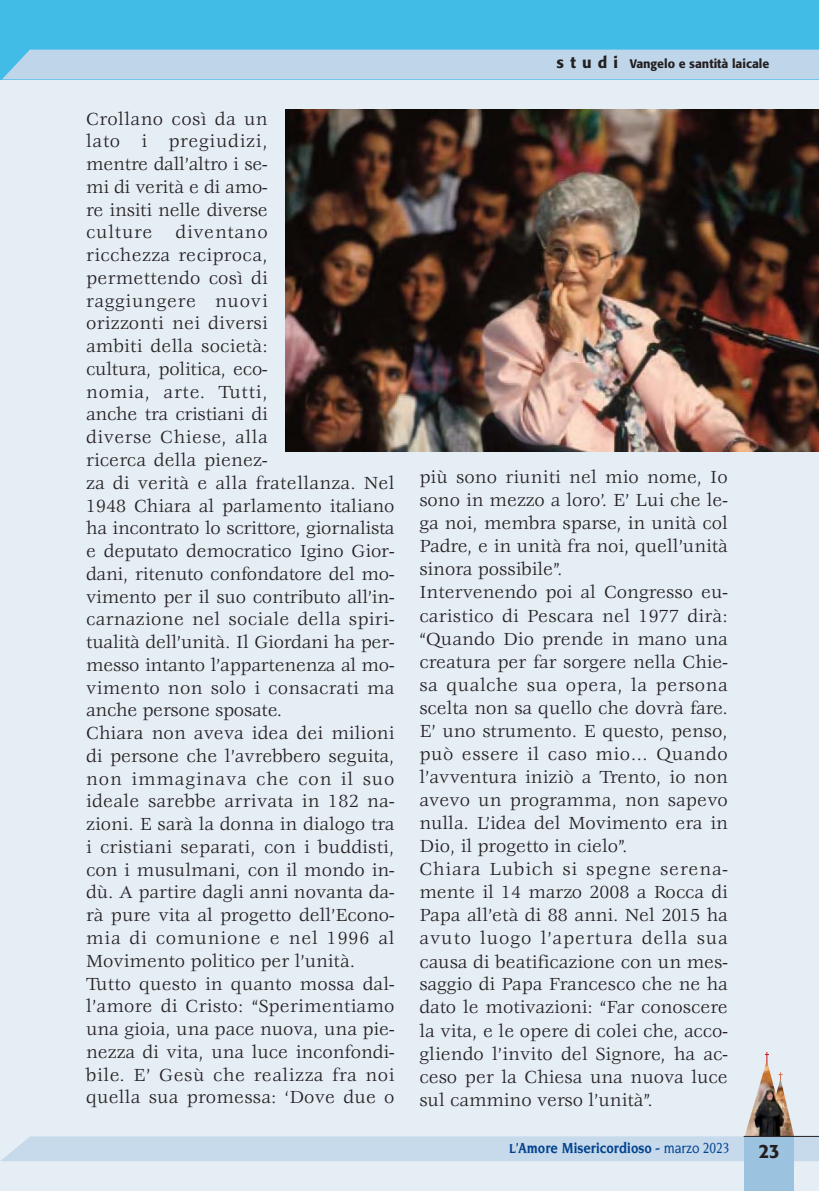
<style>
.page{position:relative;width:819px;height:1191px;background:#e5edf5}
.page>*{position:absolute;margin:0;border:0;box-sizing:border-box;transform-origin:0 0}
.t1{font:19.25px/22.8px "Veljovic";color:#231f20}
.t2{font:500 19.25px "Formata";color:#231f20;scale:.95 1}
.t3{font:700 15.75px "Novarese";color:#02428e;scale:.85 1}
.t4{font:500 12.25px "Formata";color:#231f20}
.s1{font-size:15.75px}
.s2{font-size:14px}
.s3{font-weight:500}
</style>
<div class="page">
<div style="left:744px;top:1136px;width:50px;height:55px;background:#9bc2df"></div>
<svg style="left:1px;top:1052px;width:818px;height:109px"></svg>
<div style="left:0;top:0;width:819px;height:79px;background:#41bce7"></div>
<div style="left:2px;top:50px;width:817px;height:29px;background:#bfd6ea"></div>
<img style="left:285px;top:109px;width:534px;height:343px">
<p class="t1" style="left:86px;top:108px;width:310px">Crollano così da un<br>lato i pregiudizi,<br>mentre dall’altro i se-<br>mi di verità e di amo-<br>re insiti nelle diverse<br>culture diventano<br>ricchezza reciproca,<br>permettendo così di<br>raggiungere nuovi<br>orizzonti nei diversi<br>ambiti della società:<br>cultura, politica, eco-<br>nomia, arte. Tutti,<br>anche tra cristiani di<br>diverse Chiese, alla<br>ricerca della pienez-<br>za di verità e alla fratellanza. Nel<br>1948 Chiara al parlamento italiano ha incontrato lo scrittore, giornalista e deputato democratico Igino Gior&shy;dani, ritenuto confondatore del mo&shy;vimento per il suo contributo all’in&shy;carnazione nel sociale della spiri&shy;tualità dell’unità. Il Giordani ha per&shy;messo intanto l’appartenenza al mo&shy;vimento non solo i consacrati ma anche persone sposate.<br>Chiara non aveva idea dei milioni di persone che l’avrebbero seguita, non immaginava che con il suo ideale sarebbe arrivata in 182 na&shy;zioni. E sarà la donna in dialogo tra i cristiani separati, con i buddisti, con i musulmani, con il mondo in&shy;dù. A partire dagli anni novanta da&shy;rà pure vita al progetto dell’Econo&shy;mia di comunione e nel 1996 al<br>Movimento politico per l’unità.<br>Tutto questo in quanto mossa dal&shy;l’amore di Cristo: “Sperimentiamo una gioia, una pace nuova, una pie&shy;nezza di vita, una luce inconfondi&shy;bile. E’ Gesù che realizza fra noi quella sua promessa: ‘Dove due o</p>
<p class="t4" style="left:556px;top:58px;width:214px"><span class="s1">s t u d i</span> Vangelo e santità laicale</p>
<p class="t1" style="left:419px;top:467px;width:310px">più sono riuniti nel mio nome, Io sono in mezzo a loro’. E’ Lui che le&shy;ga noi, membra sparse, in unità col<br>Padre, e in unità fra noi, quell’unità sinora possibile”.<br>Intervenendo poi al Congresso eu&shy;caristico di Pescara nel 1977 dirà: “Quando Dio prende in mano una creatura per far sorgere nella Chie&shy;sa qualche sua opera, la persona scelta non sa quello che dovrà fare.<br>E’ uno strumento. E questo, penso, può essere il caso mio… Quando l’avventura iniziò a Trento, io non avevo un programma, non sapevo nulla. L’idea del Movimento era in<br>Dio, il progetto in cielo”.<br>Chiara Lubich si spegne serena&shy;mente il 14 marzo 2008 a Rocca di<br>Papa all’età di 88 anni. Nel 2015 ha avuto luogo l’apertura della sua causa di beatificazione con un mes&shy;saggio di Papa Francesco che ne ha dato le motivazioni: “Far conoscere la vita, e le opere di colei che, acco&shy;gliendo l’invito del Signore, ha ac&shy;ceso per la Chiesa una nuova luce sul cammino verso l’unità”.</p>
<p class="t3" style="left:509px;top:1141px;width:261px"><span class="s2">L</span>’Amore Misericordioso - <span class="s3">marzo 2023</span></p>
<p class="t2" style="left:758px;top:1143px;width:24px">23</p>
</div>
